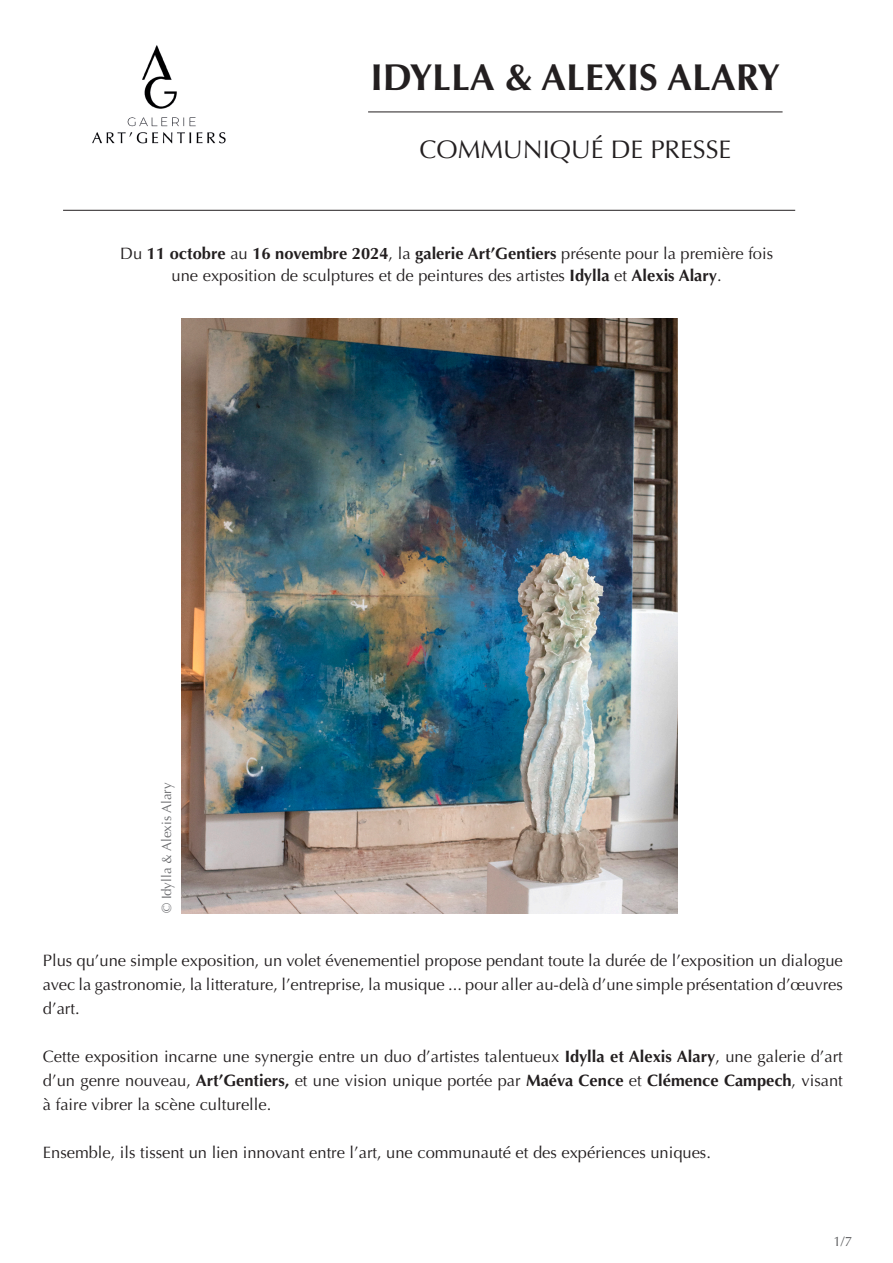
<style>
.page{position:relative;width:893px;height:1263px;background:#fff}
.page>*{position:absolute;margin:0;border:0;box-sizing:border-box;transform-origin:0 0}
.t1{font:700 37.5px "Optima";color:#231f20}
.t2{font:25.5px "Optima";color:#231f20}
.t3{font:16.5px/24px "Optima";color:#231f20;text-align:justify}
.t4{font:700 16.5px "Optima";color:#231f20}
.t5{font:13.5px "Optima";color:#57585a}
.t6{font:13.35px "Optima";color:#6c6d70}
.s1{font-weight:400}
.s2{font-weight:700}
</style>
<div class="page">
<img style="left:181px;top:318px;width:496px;height:595px">
<hr style="left:63px;top:210px;width:732px;height:1px;background:#231f20">
<hr style="left:368px;top:112px;width:415px;height:1px;background:#231f20">
<img style="left:92px;top:45px;width:134px;height:99px">
<p class="t1" style="left:370px;top:55px;width:411px">IDYLLA &amp; ALEXIS ALARY</p>
<p class="t2" style="left:419px;top:134px;width:313px">COMMUNIQUÉ DE PRESSE</p>
<p class="t4" style="left:120px;top:243px;width:654px"><span class="s1">Du</span> 11 octobre <span class="s1">au</span> 16 novembre 2024<span class="s1">, la</span> galerie Art’Gentiers <span class="s1">présente pour la première fois</span></p>
<p class="t3" style="left:172px;top:264px;width:552px">une exposition de sculptures et de peintures des artistes <span class="s2">Idylla</span> et <span class="s2">Alexis Alary</span>.</p>
<p class="t6" style="left:159px;top:913px;width:132px;rotate:-90deg">© Idylla &amp; Alexis Alary</p>
<p class="t3" style="left:43px;top:948px;width:801px">Plus qu’une simple exposition, un volet évenementiel propose pendant toute la durée de l’exposition un dialogue avec la gastronomie, la litterature, l’entreprise, la musique ... pour aller au-delà d’une simple présentation d’œuvres d’art.</p>
<p class="t3" style="left:43px;top:1044px;width:801px">Cette exposition incarne une synergie entre un duo d’artistes talentueux <span class="s2">Idylla et Alexis Alary</span>, une galerie d’art d’un genre nouveau, <span class="s2">Art’Gentiers,</span> et une vision unique portée par <span class="s2">Maéva Cence</span> et <span class="s2">Clémence Campech</span>, visant à faire vibrer la scène culturelle.</p>
<p class="t3" style="left:43px;top:1140px;width:669px">Ensemble, ils tissent un lien innovant entre l’art, une communauté et des expériences uniques.</p>
<p class="t5" style="left:833px;top:1233px;width:20px">1/7</p>
</div>
